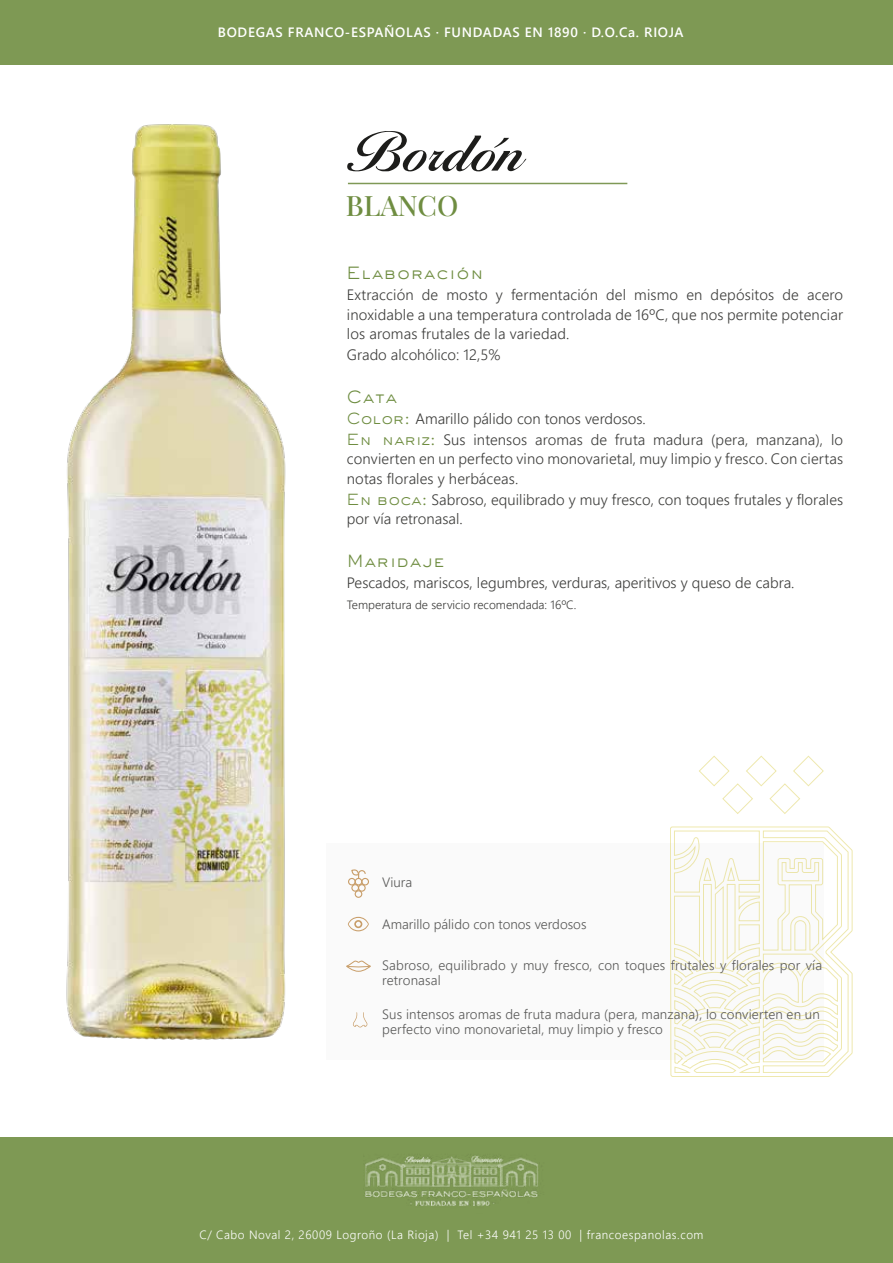
<style>
.page{position:relative;width:893px;height:1263px;background:#fff}
.page>*{position:absolute;margin:0;border:0;box-sizing:border-box;transform-origin:0 0}
.t1{font:28.05px "Playfair Display";letter-spacing:-.005em;color:#6f8d41}
.t2{font:16.5px "Sackers Gothic Light AT";letter-spacing:.05em;color:#6f8d41}
.t3{font:16.5px "Sackers Gothic Light AT";color:#6e8d41}
.t4{font:300 15px/20.1px "Segoe UI";letter-spacing:.005em;color:#3d3d3b;text-align:justify}
.t5{font:300 13.5px/15px "Segoe UI";letter-spacing:.01em;color:#585857}
.t6{font:600 13.5px "Segoe UI";letter-spacing:.05em;color:#fff}
.t7{font:300 12px "Segoe UI";letter-spacing:.05em;color:#fff}
.t8{font:300 12px "Segoe UI";color:#3d3d3b}
.s1{font-family:"Sackers Gothic Light AT";font-weight:400;color:#6f8d41}
</style>
<div class="page">
<div style="left:0;top:1137px;width:893px;height:126px;background:#7e9954"></div>
<div style="left:0;top:0;width:893px;height:65px;background:#7e9954"></div>
<img style="left:66px;top:124px;width:438px;height:916px">
<hr style="left:348px;top:183px;width:279px;height:1px;background:#6f8d41">
<div style="left:326px;top:843px;width:498px;height:217px;background:#f5f5f5"></div>
<div style="left:355px;top:890px;width:7px;height:8px;border:1px solid #c89d68;border-radius:50%"></div>
<div style="left:355px;top:878px;width:7px;height:7px;border:1px solid #c89d68;border-radius:50%"></div>
<div style="left:361px;top:878px;width:8px;height:7px;border:1px solid #c89d68;border-radius:50%"></div>
<div style="left:348px;top:878px;width:8px;height:7px;border:1px solid #c89d68;border-radius:50%"></div>
<div style="left:351px;top:884px;width:8px;height:8px;border:1px solid #c89d68;border-radius:50%"></div>
<div style="left:358px;top:884px;width:8px;height:8px;border:1px solid #c89d68;border-radius:50%"></div>
<svg style="left:351px;top:869px;width:15px;height:10px"></svg>
<svg style="left:670px;top:756px;width:182px;height:321px"></svg>
<svg style="left:348px;top:917px;width:21px;height:14px"></svg>
<svg style="left:346px;top:960px;width:25px;height:12px"></svg>
<svg style="left:353px;top:1012px;width:14px;height:15px"></svg>
<img style="left:365px;top:1155px;width:173px;height:51px">
<svg style="left:347px;top:131px;width:179px;height:40px"></svg>
<p class="t6" style="left:218px;top:20px;width:467px">BODEGAS FRANCO-ESPAÑOLAS · FUNDADAS EN 1890 · D.O.Ca. RIOJA</p>
<h1 class="t1" style="left:346px;top:183px;width:114px">BLANCO</h1>
<p class="t2" style="left:347px;top:262px;width:138px">Elaboración</p>
<p class="t4" style="left:347px;top:284px;width:498px;line-height:19.5px">Extracción de mosto y fermentación del mismo en depósitos de acero inoxidable a una temperatura controlada de 16ºC, que nos permite potenciar los aromas frutales de la variedad.</p>
<p class="t4" style="left:347px;top:343px;width:155px">Grado alcohólico: 12,5%</p>
<p class="t3" style="left:347px;top:386px;width:52px">Cata</p>
<p class="t4" style="left:347px;top:407px;width:498px;text-align:left"><span class="s1">Color:</span> Amarillo pálido con tonos verdosos.<br><span class="s1">En nariz:</span> Sus intensos aromas de fruta madura (pera, manzana), lo convierten en un perfecto vino monovarietal, muy limpio y fresco. Con ciertas notas florales y herbáceas.<br><span class="s1">En boca:</span> Sabroso, equilibrado y muy fresco, con toques frutales y florales por vía retronasal.</p>
<p class="t2" style="left:347px;top:550px;width:100px">Maridaje</p>
<p class="t4" style="left:347px;top:571px;width:449px">Pescados, mariscos, legumbres, verduras, aperitivos y queso de cabra.</p>
<p class="t8" style="left:347px;top:593px;width:231px">Temperatura de servicio recomendada: 16ºC.</p>
<p class="t5" style="left:382px;top:874px;width:32px">Viura</p>
<p class="t5" style="left:382px;top:916px;width:206px">Amarillo pálido con tonos verdosos</p>
<p class="t5" style="left:382px;top:956px;width:441px">Sabroso, equilibrado y muy fresco, con toques frutales y florales por vía retronasal</p>
<p class="t5" style="left:382px;top:1005px;width:439px">Sus intensos aromas de fruta madura (pera, manzana), lo convierten en un perfecto vino monovarietal, muy limpio y fresco</p>
<p class="t7" style="left:199px;top:1223px;width:506px">C/ Cabo Noval 2, 26009 Logroño (La Rioja) | Tel +34 941 25 13 00 | francoespanolas.com</p>
</div>
